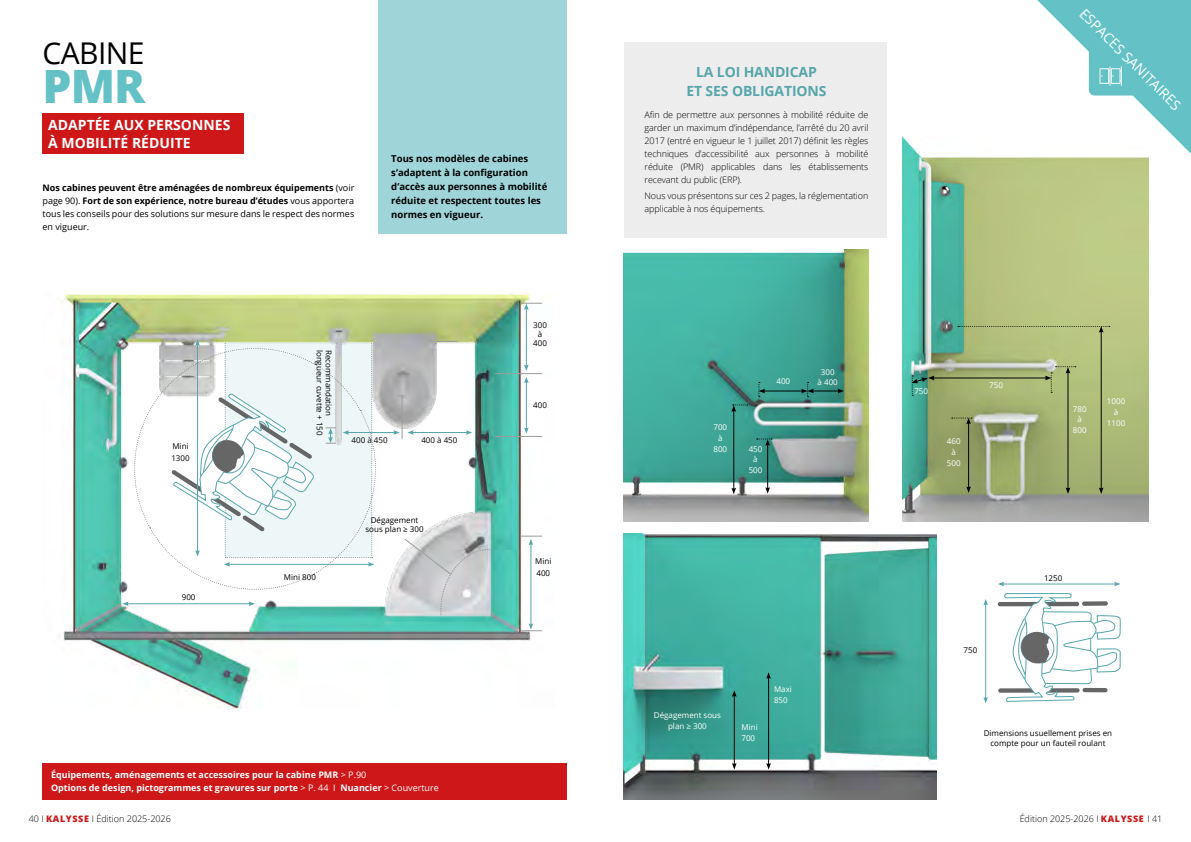
<style>
.page{position:relative;width:1191px;height:842px;background:#fff}
.page>*{position:absolute;margin:0;border:0;box-sizing:border-box;transform-origin:0 0}
.t1{font:800 46px "Open Sans";color:#64c2c7}
.t2{font:30px "Open Sans";letter-spacing:-.02em;color:#000}
.t3{font:700 14px/18px "Open Sans";color:#fff}
.t4{font:700 14px/19px "Open Sans";letter-spacing:-.01em;color:#57a6ab;text-align:center}
.t5{font:14px "Open Sans";color:#fff}
.t6{font:700 9.5px/14px "Open Sans";color:#000}
.t7{font:300 9px/13px "Open Sans";letter-spacing:-.01em;color:#000;text-align:justify}
.t8{font:9px/13px "Open Sans";color:#000;text-align:justify}
.t9{font:700 9px/13px "Open Sans";color:#fff}
.t10{font:8px/9px "Open Sans";color:#000;text-align:center}
.t11{font:8px/10.8px "Open Sans";color:#fff;text-align:center}
.s1{font-weight:700}
.s2{font-weight:400}
.s3{font-weight:800;color:#cd1719}
</style>
<div class="page">
<img style="left:902px;top:136px;width:246px;height:385px">
<hr style="left:1100px;top:331px;width:1px;height:158px;background:#000">
<svg style="left:958px;top:326px;width:151px;height:7px"></svg>
<svg style="left:1098px;top:487px;width:5px;height:7px"></svg>
<hr style="left:1067px;top:372px;width:1px;height:117px;background:#000">
<svg style="left:1065px;top:487px;width:5px;height:7px"></svg>
<hr style="left:968px;top:423px;width:1px;height:65px;background:#000">
<svg style="left:951px;top:418px;width:21px;height:6px"></svg>
<svg style="left:966px;top:486px;width:5px;height:7px"></svg>
<hr style="left:932px;top:378px;width:114px;height:1px;background:#000">
<svg style="left:1045px;top:366px;width:30px;height:27px"></svg>
<svg style="left:911px;top:376px;width:23px;height:20px"></svg>
<svg style="left:1037px;top:0;width:154px;height:154px"></svg>
<div style="left:378px;top:0;width:189px;height:233px;background:#9fd5d9"></div>
<svg style="left:997px;top:602px;width:82px;height:4px"></svg>
<div style="left:998px;top:688px;width:81px;height:5px;background:#666;border-radius:2px"></div>
<svg style="left:1003px;top:593px;width:118px;height:109px"></svg>
<hr style="left:1002px;top:584px;width:113px;height:1px;background:#57a6ab">
<svg style="left:1114px;top:582px;width:6px;height:4px"></svg>
<svg style="left:998px;top:582px;width:6px;height:4px"></svg>
<hr style="left:985px;top:604px;width:1px;height:95px;background:#57a6ab">
<svg style="left:983px;top:599px;width:5px;height:6px"></svg>
<svg style="left:983px;top:697px;width:5px;height:6px"></svg>
<div style="left:624px;top:43px;width:262px;height:195px;background:#ededed"></div>
<img style="left:624px;top:534px;width:312px;height:265px">
<hr style="left:734px;top:695px;width:1px;height:70px;background:#000">
<svg style="left:732px;top:690px;width:4px;height:7px"></svg>
<svg style="left:732px;top:763px;width:4px;height:6px"></svg>
<hr style="left:768px;top:677px;width:1px;height:88px;background:#000">
<svg style="left:766px;top:672px;width:5px;height:7px"></svg>
<svg style="left:766px;top:763px;width:5px;height:6px"></svg>
<img style="left:624px;top:250px;width:244px;height:271px">
<hr style="left:763px;top:391px;width:39px;height:1px;background:#000">
<svg style="left:758px;top:382px;width:7px;height:15px"></svg>
<svg style="left:801px;top:382px;width:43px;height:15px"></svg>
<hr style="left:733px;top:410px;width:1px;height:79px;background:#000">
<svg style="left:731px;top:488px;width:5px;height:6px"></svg>
<svg style="left:731px;top:405px;width:17px;height:7px"></svg>
<hr style="left:767px;top:444px;width:1px;height:45px;background:#000">
<svg style="left:765px;top:487px;width:5px;height:7px"></svg>
<svg style="left:757px;top:439px;width:15px;height:7px"></svg>
<img style="left:62px;top:294px;width:480px;height:414px">
<hr style="left:526px;top:308px;width:1px;height:58px;background:#57a6ab">
<svg style="left:524px;top:365px;width:4px;height:6px"></svg>
<svg style="left:520px;top:303px;width:22px;height:7px"></svg>
<hr style="left:495px;top:373px;width:47px;height:1px;background:#9d9d9c">
<hr style="left:526px;top:381px;width:1px;height:48px;background:#57a6ab">
<svg style="left:524px;top:377px;width:4px;height:6px"></svg>
<svg style="left:524px;top:427px;width:4px;height:7px"></svg>
<hr style="left:495px;top:436px;width:47px;height:1px;background:#9d9d9c">
<svg style="left:118px;top:332px;width:373px;height:285px"></svg>
<hr style="left:530px;top:544px;width:1px;height:81px;background:#57a6ab">
<svg style="left:520px;top:536px;width:22px;height:9px"></svg>
<svg style="left:520px;top:623px;width:22px;height:8px"></svg>
<div style="left:43px;top:762px;width:524px;height:37px;background:#cd1719"></div>
<div style="left:43px;top:114px;width:201px;height:40px;background:#cd1719"></div>
<h2 class="t2" style="left:43px;top:32px;width:104px">CABINE</h2>
<h1 class="t1" style="left:43px;top:51px;width:104px">PMR</h1>
<h3 class="t3" style="left:48px;top:116px;width:184px">ADAPTÉE AUX PERSONNES<br>À MOBILITÉ RÉDUITE</h3>
<p class="t8" style="left:43px;top:181px;width:313px"><span class="s1">Nos cabines peuvent être aménagées de nombreux équipements</span> (voir page 90). <span class="s1">Fort de son expérience, notre bureau d’études</span> vous apportera tous les conseils pour des solutions sur mesure dans le respect des normes en vigueur.</p>
<p class="t6" style="left:391px;top:151px;width:158px">Tous nos modèles de cabines s’adaptent à la configuration d’accès aux personnes à mobilité réduite et respectent toutes les normes en vigueur.</p>
<p class="t10" style="left:533px;top:320px;width:15px">300 à<br>400</p>
<p class="t10" style="left:171px;top:440px;width:20px;line-height:12px;text-align:left">Mini<br>1300</p>
<p class="t10" style="left:182px;top:593px;width:15px">900</p>
<p class="t10" style="left:324px;top:350px;width:87px;rotate:90deg">longueur cuvette + 150</p>
<p class="t10" style="left:333px;top:350px;width:68px;rotate:90deg">Recommandation</p>
<p class="t10" style="left:351px;top:435px;width:38px">400 à 450</p>
<p class="t10" style="left:421px;top:435px;width:38px">400 à 450</p>
<p class="t10" style="left:284px;top:572px;width:33px">Mini 800</p>
<p class="t10" style="left:365px;top:515px;width:60px">Dégagement sous plan ≥ 300</p>
<p class="t9" style="left:51px;top:768px;width:389px">Équipements, aménagements et accessoires pour la cabine PMR <span class="s2">&gt; P.90<br></span>Options de design, pictogrammes et gravures sur porte <span class="s2">&gt; P. 44 I</span> Nuancier <span class="s2">&gt; Couverture</span></p>
<p class="t10" style="left:533px;top:401px;width:15px">400</p>
<p class="t10" style="left:535px;top:555px;width:18px;line-height:12px;text-align:left">Mini<br>400</p>
<h3 class="t4" style="left:686px;top:62px;width:141px">LA LOI HANDICAP<br>ET SES OBLIGATIONS</h3>
<p class="t7" style="left:644px;top:108px;width:225px">Afin de permettre aux personnes à mobilité réduite de garder un maximum d’indépendance, l’arrêté du 20 avril 2017 (entré en vigueur le 1 juillet 2017) définit les règles techniques d’accessibilité aux personnes à mobilité réduite (PMR) applicables dans les établissements recevant du public (ERP).</p>
<p class="t7" style="left:644px;top:189px;width:225px">Nous vous présentons sur ces 2 pages, la réglementation applicable à nos équipements.</p>
<h3 class="t5" style="left:1089px;top:4px;width:138px;rotate:45deg">ESPACES SANITAIRES</h3>
<p class="t11" style="left:713px;top:422px;width:15px">700 à<br>800</p>
<p class="t11" style="left:776px;top:376px;width:15px">400</p>
<p class="t11" style="left:817px;top:366px;width:22px">300<br>à 400</p>
<p class="t11" style="left:748px;top:443px;width:15px">450 à<br>500</p>
<p class="t11" style="left:654px;top:709px;width:69px">Dégagement sous plan ≥ 300</p>
<p class="t11" style="left:741px;top:722px;width:18px;text-align:left">Mini<br>700</p>
<p class="t11" style="left:774px;top:683px;width:19px;text-align:left">Maxi<br>850</p>
<p class="t11" style="left:914px;top:386px;width:15px">750</p>
<p class="t11" style="left:946px;top:436px;width:15px">460 à<br>500</p>
<p class="t11" style="left:989px;top:380px;width:15px">750</p>
<p class="t11" style="left:1073px;top:403px;width:15px">780 à<br>800</p>
<p class="t11" style="left:1107px;top:395px;width:20px">1000 à<br>1100</p>
<p class="t10" style="left:963px;top:646px;width:15px">750</p>
<p class="t10" style="left:1044px;top:573px;width:20px">1250</p>
<p class="t10" style="left:983px;top:727px;width:130px;line-height:10px">Dimensions usuellement prises en compte pour un fauteil roulant</p>
<p class="t7" style="left:29px;top:812px;width:144px">40 I <span class="s3">KALYSSE</span> I Édition 2025-2026</p>
<p class="t7" style="left:1019px;top:812px;width:144px">Édition 2025-2026 I <span class="s3">KALYSSE</span> I 41</p>
</div>
